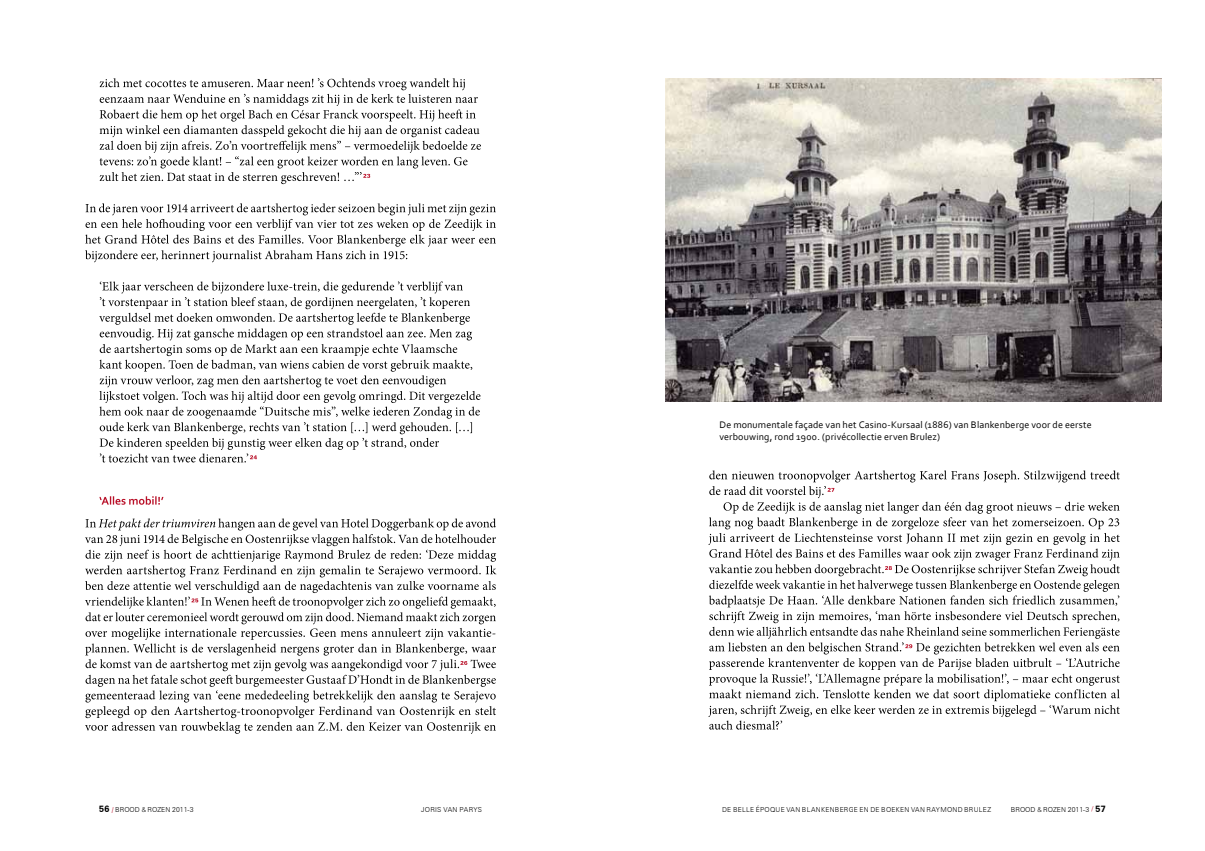
<style>
.page{position:relative;width:1205px;height:851px;background:#fff}
.page>*{position:absolute;margin:0;border:0;box-sizing:border-box;transform-origin:0 0}
.t1{font:10px/12.5px "Corbel";letter-spacing:.015em;color:#000}
.t2{font:300 6.88px "Zurich BT";color:#000}
.t3{font:300 6.88px "Zurich BT";letter-spacing:.04em;color:#000}
.s1{font-weight:700;font-size:9px}
.s2{font-family:"Candara";font-weight:400;color:#b91129}
.s3{font-family:"Futura BT"}
.s4{font-weight:400;color:#b91129}
</style>
<div class="page">
<svg style="left:85px;top:518px;width:411px;height:215px"></svg>
<svg style="left:99px;top:496px;width:64px;height:8px"></svg>
<svg style="left:99px;top:281px;width:381px;height:181px"></svg>
<svg style="left:85px;top:203px;width:411px;height:59px"></svg>
<svg style="left:99px;top:78px;width:382px;height:106px"></svg>
<svg style="left:708px;top:470px;width:412px;height:259px"></svg>
<img style="left:665px;top:78px;width:496px;height:323px">
<p class="t1" style="left:719px;top:417px;width:374px">De monumentale façade van het Casino-Kursaal (1886) van Blankenberge voor de eerste verbouwing, rond 1900. (privécollectie erven Brulez)</p>
<p class="t2" style="left:99px;top:805px;width:96px"><span class="s1">56</span> <span class="s2">/</span> BROOD <span class="s3">&amp;</span> ROZEN 2011-3</p>
<p class="t2" style="left:421px;top:805px;width:28px">JORIS VAN</p>
<p class="t2" style="left:460px;top:805px;width:24px">PARYS</p>
<p class="t2" style="left:1011px;top:805px;width:96px">BROOD <span class="s3">&amp;</span> ROZEN 2011-3 <span class="s4">/</span> <span class="s1">57</span></p>
<p class="t3" style="left:722px;top:805px;width:70px">DE BELLE ÉPOQUE VAN</p>
<p class="t2" style="left:802px;top:805px;width:29px">BLAN KENBER</p>
<p class="t2" style="left:849px;top:805px;width:39px">GEEN DE BOE</p>
<p class="t2" style="left:896px;top:805px;width:21px">KEN VAN</p>
<p class="t2" style="left:926px;top:805px;width:27px">RAYMOND</p>
<p class="t2" style="left:964px;top:805px;width:24px">BRULEZ</p>
</div>
